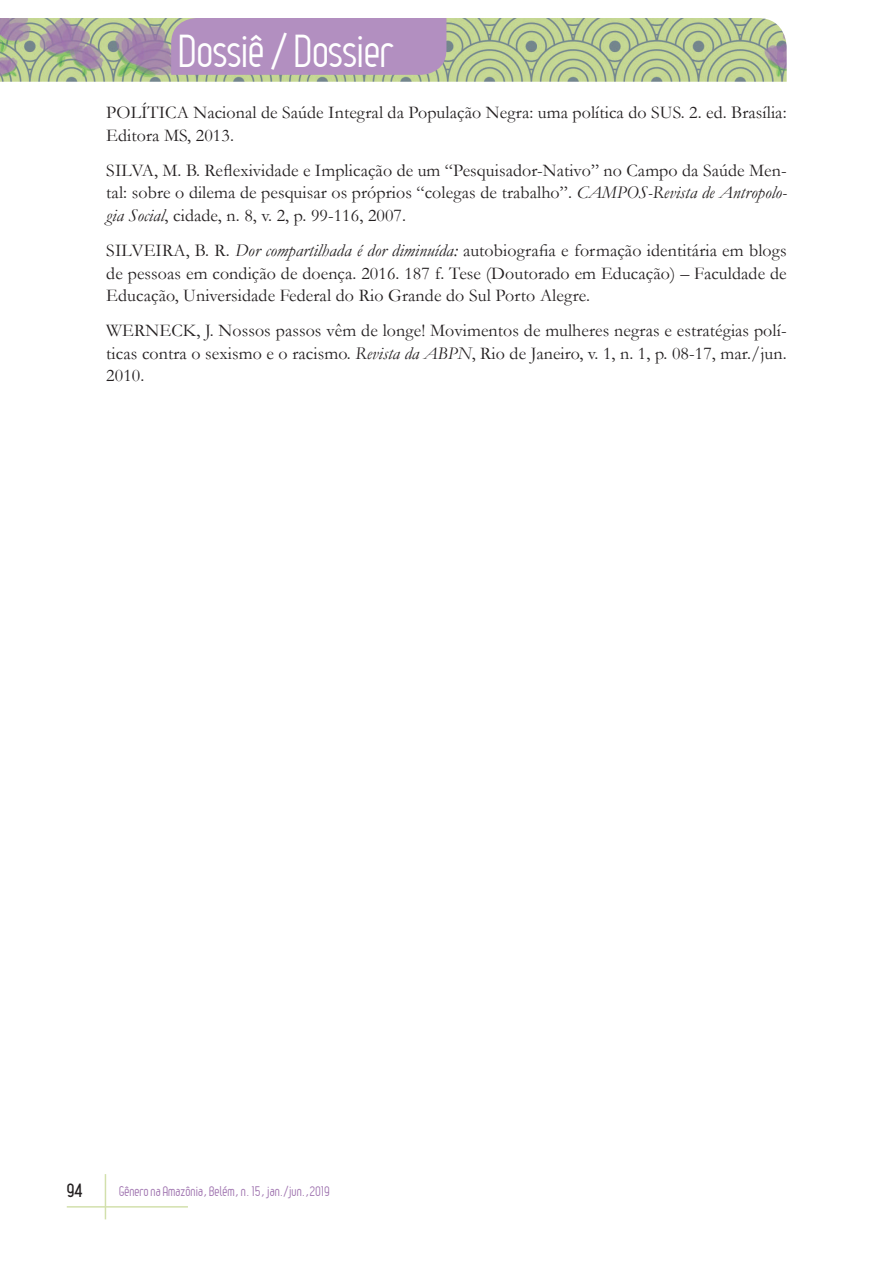
<style>
.page{position:relative;width:893px;height:1263px;background:#fff}
.page>*{position:absolute;margin:0;border:0;box-sizing:border-box;transform-origin:0 0}
.t1{font:45px "Leger";letter-spacing:-.01em;color:#fff}
.Referências{font:18px/22.5px "Garamond";letter-spacing:.005em;color:#231f20;text-align:justify}
.t2{font:700 18px "Leger";color:#231f20}
.t3{font:13.5px "Leger";color:#9f73af}
.s1{font-style:italic}
</style>
<div class="page">
<hr style="left:105px;top:1174px;width:1px;height:45px;background:#d2e0ac">
<hr style="left:67px;top:1206px;width:121px;height:1px;background:#d2e0ac">
<img style="left:0;top:18px;width:787px;height:64px">
<div style="left:171px;top:18px;width:275px;height:57px;background:#b28fc0"></div>
<p class="t1" style="left:179px;top:26px;width:216px">Dossiê / Dossier</p>
<p class="Referências" style="left:106px;top:101px;width:682px">POLÍTICA Nacional de Saúde Integral da População Negra: uma política do SUS. 2. ed. Brasília:<br>Editora MS, 2013.</p>
<p class="Referências" style="left:106px;top:158px;width:682px">SILVA, M. B. Reflexividade e Implicação de um “Pesquisador-Nativo” no Campo da Saúde Men&shy;tal: sobre o dilema de pesquisar os próprios “colegas de trabalho”. <span class="s1">CAMPOS-Revista de Antropolo&shy;gia Social</span>, cidade, n. 8, v. 2, p. 99-116, 2007.</p>
<p class="Referências" style="left:106px;top:239px;width:682px">SILVEIRA, B. R. <span class="s1">Dor compartilhada é dor diminuída:</span> autobiografia e formação identitária em blogs de pessoas em condição de doença. 2016. 187 f. Tese (Doutorado em Educação) – Faculdade de Educação, Universidade Federal do Rio Grande do Sul Porto Alegre.</p>
<p class="Referências" style="left:106px;top:319px;width:682px">WERNECK, J. Nossos passos vêm de longe! Movimentos de mulheres negras e estratégias polí&shy;ticas contra o sexismo e o racismo. <span class="s1">Revista da ABPN</span>, Rio de Janeiro, v. 1, n. 1, p. 08-17, mar./jun.<br>2010.</p>
<p class="t2" style="left:67px;top:1180px;width:17px">94</p>
<p class="t3" style="left:119px;top:1183px;width:212px">Gênero na Amazônia, Belém, n. 15, jan./jun.,2019</p>
</div>
